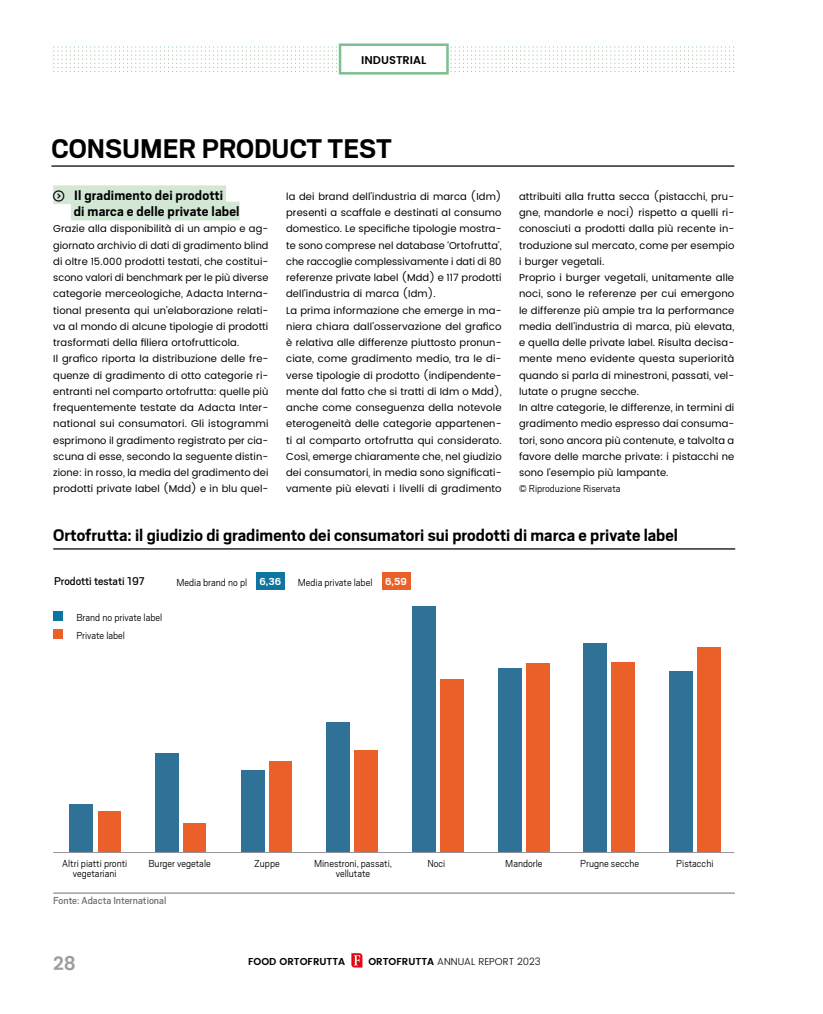
<style>
.page{position:relative;width:823px;height:1014px;background:#fff}
.page>*{position:absolute;margin:0;border:0;box-sizing:border-box;transform-origin:0 0}
.t1{font:700 30px "Scout";color:#000}
.t2{font:700 18.75px "Scout";color:#000}
.t3{font:600 18.75px "Poppins";color:#9d9d9c}
.t4{font:700 15px/16.2px "Scout";letter-spacing:.01em;color:#000}
.t5{font:12.5px "Scout";letter-spacing:-.005em;color:#000}
.t6{font:300 11.25px/10px "Scout";color:#000;text-align:center}
.t7{font:11.25px "Scout";color:#706f6f}
.t8{font:600 11.25px "Poppins";color:#000}
.t9{font:10px/16.2px "Poppins";letter-spacing:.01em;color:#000}
.t10{font:300 10px "Poppins";color:#000}
.t11{font:600 10px "Poppins";color:#000}
.s1{font-weight:700;color:#fff}
.s2{font-weight:600}
</style>
<div class="page">
<svg style="left:53px;top:46px;width:677px;height:26px"></svg>
<div style="left:340px;top:45px;width:107px;height:28px;background:#fff"></div>
<div style="left:338px;top:43px;width:110px;height:32px;border:2px solid #7cc18d"></div>
<svg style="left:351px;top:953px;width:11px;height:14px"></svg>
<hr style="left:51px;top:165px;width:682px;height:2px;background:#000">
<div style="left:53px;top:185px;width:173px;height:19px;background:#d2e7d4"></div>
<div style="left:71px;top:202px;width:168px;height:18px;background:#d2e7d4"></div>
<hr style="left:53px;top:548px;width:681px;height:1px;background:#000">
<div style="left:256px;top:572px;width:28px;height:18px;background:#0d75a0"></div>
<div style="left:382px;top:572px;width:28px;height:18px;background:#ea6028"></div>
<hr style="left:53px;top:892px;width:681px;height:1px;background:#706f6f">
<div style="left:669px;top:671px;width:23px;height:181px;background:#2f7197"></div>
<div style="left:583px;top:643px;width:23px;height:209px;background:#2f7197"></div>
<div style="left:497px;top:668px;width:24px;height:184px;background:#2f7197"></div>
<div style="left:412px;top:606px;width:23px;height:246px;background:#2f7197"></div>
<div style="left:326px;top:722px;width:24px;height:130px;background:#2f7197"></div>
<div style="left:241px;top:770px;width:23px;height:82px;background:#2f7197"></div>
<div style="left:155px;top:753px;width:24px;height:99px;background:#2f7197"></div>
<div style="left:70px;top:804px;width:23px;height:48px;background:#2f7197"></div>
<div style="left:696px;top:647px;width:24px;height:205px;background:#ea6028"></div>
<div style="left:611px;top:662px;width:23px;height:190px;background:#ea6028"></div>
<div style="left:525px;top:663px;width:24px;height:189px;background:#ea6028"></div>
<div style="left:440px;top:679px;width:23px;height:173px;background:#ea6028"></div>
<div style="left:354px;top:750px;width:23px;height:102px;background:#ea6028"></div>
<div style="left:269px;top:761px;width:22px;height:91px;background:#ea6028"></div>
<div style="left:183px;top:823px;width:23px;height:29px;background:#ea6028"></div>
<div style="left:98px;top:811px;width:22px;height:41px;background:#ea6028"></div>
<hr style="left:53px;top:852px;width:680px;height:1px;background:#96959a">
<div style="left:53px;top:629px;width:9px;height:9px;background:#ea6028"></div>
<div style="left:53px;top:611px;width:9px;height:9px;background:#0d75a0"></div>
<p class="t8" style="left:361px;top:54px;width:67px">INDUSTRIAL</p>
<h1 class="t1" style="left:51px;top:129px;width:342px">CONSUMER PRODUCT TEST</h1>
<h3 class="t4" style="left:74px;top:186px;width:167px">Il gradimento dei prodotti<br>di marca e delle private label</h3>
<p class="t9" style="left:53px;top:221px;width:217px">Grazie alla disponibilità di un ampio e ag&shy;giornato archivio di dati di gradimento blind di oltre 15.000 prodotti testati, che costitui&shy;scono valori di benchmark per le più diverse categorie merceologiche, Adacta Interna&shy;tional presenta qui un’elaborazione relati&shy;va al mondo di alcune tipologie di prodotti trasformati della filiera ortofrutticola.<br>Il grafico riporta la distribuzione delle fre&shy;quenze di gradimento di otto categorie ri&shy;entranti nel comparto ortofrutta: quelle più frequentemente testate da Adacta Inter&shy;national sui consumatori. Gli istogrammi esprimono il gradimento registrato per cia&shy;scuna di esse, secondo la seguente distin&shy;zione: in rosso, la media del gradimento dei prodotti private label (Mdd) e in blu quel-</p>
<p class="t9" style="left:286px;top:188px;width:217px">la dei brand dell’industria di marca (Idm) presenti a scaffale e destinati al consumo domestico. Le specifiche tipologie mostra&shy;te sono comprese nel database ‘Ortofrutta’, che raccoglie complessivamente i dati di 80 referenze private label (Mdd) e 117 prodotti dell’industria di marca (Idm).<br>La prima informazione che emerge in ma&shy;niera chiara dall’osservazione del grafico è relativa alle differenze piuttosto pronun&shy;ciate, come gradimento medio, tra le di&shy;verse tipologie di prodotto (indipendente&shy;mente dal fatto che si tratti di Idm o Mdd), anche come conseguenza della notevole eterogeneità delle categorie appartenen&shy;ti al comparto ortofrutta qui considerato.<br>Così, emerge chiaramente che, nel giudizio dei consumatori, in media sono significati&shy;vamente più elevati i livelli di gradimento</p>
<p class="t9" style="left:519px;top:188px;width:217px">attribuiti alla frutta secca (pistacchi, pru&shy;gne, mandorle e noci) rispetto a quelli ri&shy;conosciuti a prodotti dalla più recente in&shy;troduzione sul mercato, come per esempio i burger vegetali.<br>Proprio i burger vegetali, unitamente alle noci, sono le referenze per cui emergono le differenze più ampie tra la performance media dell’industria di marca, più elevata, e quella delle private label. Risulta decisa&shy;mente meno evidente questa superiorità quando si parla di minestroni, passati, vel&shy;lutate o prugne secche.<br>In altre categorie, le differenze, in termini di gradimento medio espresso dai consuma&shy;tori, sono ancora più contenute, e talvolta a favore delle marche private: i pistacchi ne sono l’esempio più lampante.</p>
<p class="t6" style="left:519px;top:483px;width:103px">© Riproduzione Riservata</p>
<h2 class="t2" style="left:53px;top:523px;width:626px">Ortofrutta: il giudizio di gradimento dei consumatori sui prodotti di marca e private label</h2>
<p class="t5" style="left:54px;top:573px;width:92px">Prodotti testati 197</p>
<p class="t6" style="left:176px;top:576px;width:106px">Media brand no pl <span class="s1">6,36</span></p>
<p class="t6" style="left:297px;top:576px;width:110px">Media private label <span class="s1">6,59</span></p>
<p class="t6" style="left:76px;top:611px;width:87px">Brand no private label</p>
<p class="t6" style="left:76px;top:629px;width:50px">Private label</p>
<p class="t6" style="left:62px;top:858px;width:67px">Altri piatti pronti vegetariani</p>
<p class="t6" style="left:148px;top:858px;width:64px">Burger vegetale</p>
<p class="t6" style="left:254px;top:858px;width:27px">Zuppe</p>
<p class="t6" style="left:314px;top:858px;width:79px">Minestroni, passati, vellutate</p>
<p class="t6" style="left:427px;top:858px;width:20px">Noci</p>
<p class="t6" style="left:505px;top:858px;width:39px">Mandorle</p>
<p class="t6" style="left:580px;top:858px;width:60px">Prugne secche</p>
<p class="t6" style="left:676px;top:858px;width:39px">Pistacchi</p>
<p class="t7" style="left:53px;top:893px;width:115px">Fonte: Adacta International</p>
<h2 class="t3" style="left:53px;top:952px;width:24px">28</h2>
<p class="t11" style="left:248px;top:955px;width:99px">FOOD ORTOFRUTTA</p>
<p class="t10" style="left:368px;top:955px;width:174px"><span class="s2">ORTOFRUTTA</span> ANNUAL REPORT 2023</p>
</div>
